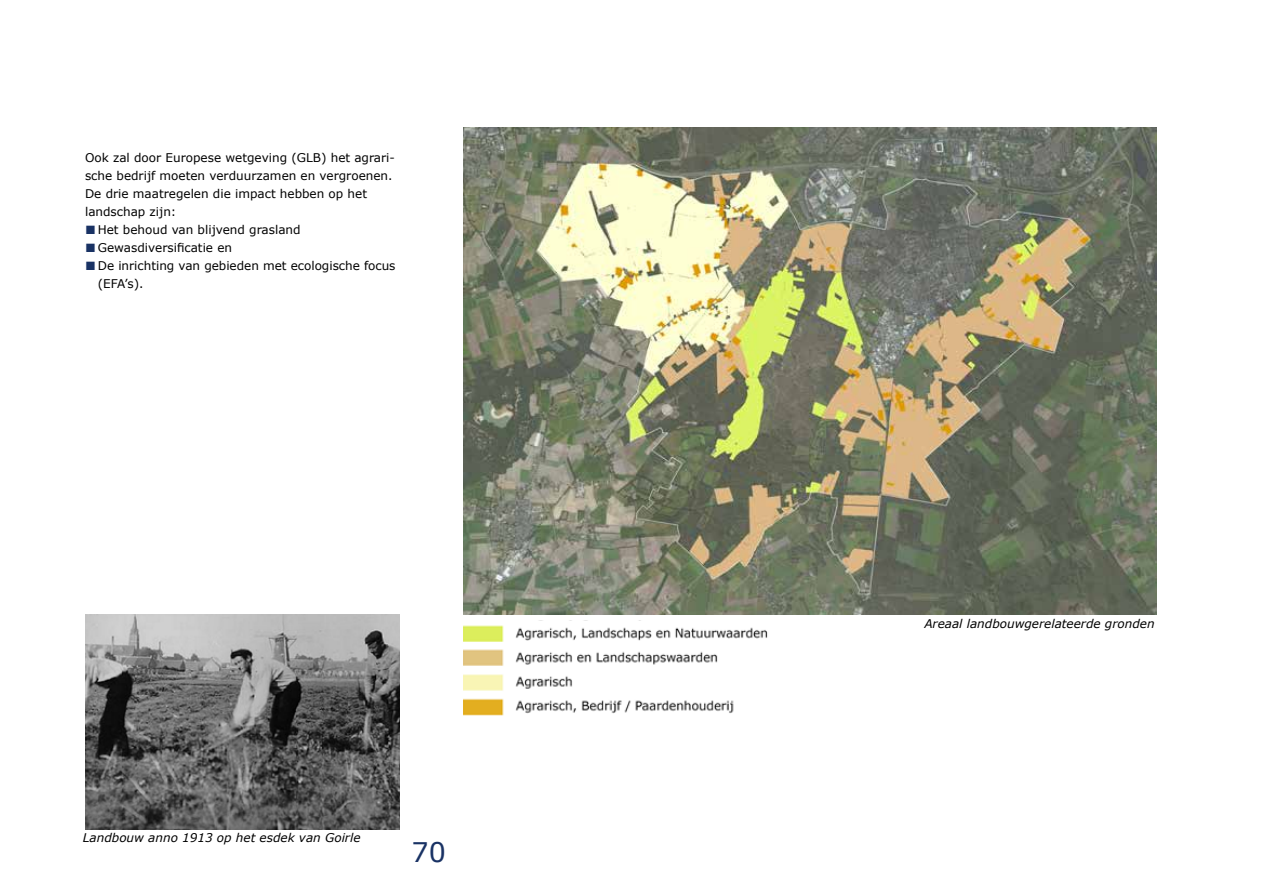
<style>
.page{position:relative;width:1263px;height:893px;background:#fff}
.page>*{position:absolute;margin:0;border:0;box-sizing:border-box;transform-origin:0 0}
.t1{font:27px "Verdana";color:#193264}
.t2{font:12px/18px "Verdana";color:#000}
.t3{font:italic 12px "Verdana";color:#000}
.s1{font-family:"Arial";font-size:18px;color:#193264}
</style>
<div class="page">
<img style="left:463px;top:128px;width:694px;height:486px">
<img style="left:85px;top:614px;width:315px;height:215px">
<img style="left:463px;top:620px;width:305px;height:96px">
<p class="t2" style="left:85px;top:149px;width:311px">Ook zal door Europese wetgeving (GLB) het agrari&shy;sche bedrijf moeten verduurzamen en vergroenen.<br>De drie maatregelen die impact hebben op het landschap zijn:</p>
<p class="t2" style="left:85px;top:221px;width:217px"><span class="s1">■</span> Het behoud van blijvend grasland</p>
<p class="t2" style="left:85px;top:239px;width:149px"><span class="s1">■</span> Gewasdiversificatie en</p>
<p class="t2" style="left:98px;top:257px;width:299px;text-indent:-13px"><span class="s1">■</span> De inrichting van gebieden met ecologische focus (EFA’s).</p>
<p class="t3" style="left:83px;top:830px;width:279px">Landbouw anno 1913 op het esdek van Goirle</p>
<h1 class="t1" style="left:412px;top:833px;width:36px">70</h1>
<p class="t3" style="left:924px;top:615px;width:232px">Areaal landbouwgerelateerde gronden</p>
</div>
